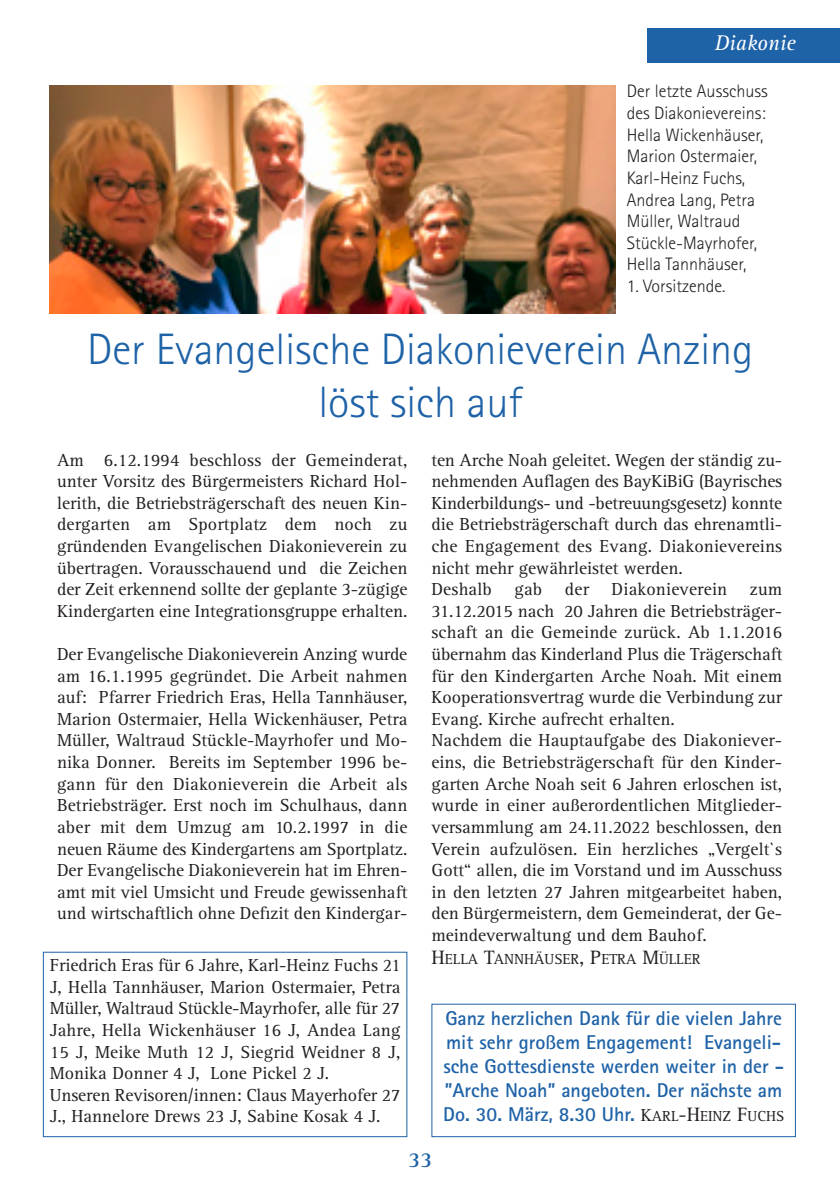
<style>
.page{position:relative;width:840px;height:1191px;background:#fff}
.page>*{position:absolute;margin:0;border:0;box-sizing:border-box;transform-origin:0 0}
.t1{font:300 44px/52.8px "Rotis Sans Serif Std";color:#1e62a7;text-align:center}
.t2{font:italic 22px "Rotis Serif Std";color:#fff}
.t3{font:700 22px "Rotis Serif Std";color:#1e62a7}
.t4{font:700 20px/24px "Rotis Sans Serif Std";color:#1e62a7}
.t5{font:18px/21.6px "Rotis Serif Std";color:#231f20}
.t6{font:300 18px/21.6px "Rotis Sans Serif Std";color:#231f20}
.t7{font:15px "Rotis Serif Std";color:#231f20}
.s1{font-size:20px}
.s2{font-family:"Rotis Serif Std";font-weight:400;font-size:18px;color:#231f20}
.s3{font-family:"Rotis Serif Std";font-weight:400;font-size:15px;color:#231f20}
.s4{font-family:"Rotis Serif Std";font-weight:400;color:#231f20}
</style>
<div class="page">
<div style="left:431px;top:1003px;width:364px;height:134px;border:1px solid #1e62a7"></div>
<div style="left:43px;top:951px;width:364px;height:186px;border:1px solid #1e62a7"></div>
<div style="left:646px;top:28px;width:193px;height:34px;background:#1e62a7"></div>
<img style="left:50px;top:85px;width:565px;height:228px">
<p class="t2" style="left:714px;top:34px;width:83px">Diakonie</p>
<p class="t6" style="left:626px;top:82px;width:142px">Der letzte Ausschuss des Diakonievereins:<br>Hella Wickenhäuser,<br>Marion Ostermaier,<br>Karl-Heinz Fuchs,<br>Andrea Lang, Petra<br>Müller, Waltraud<br>Stückle-Mayrhofer,<br>Hella Tannhäuser,</p>
<p class="t6" style="left:626px;top:277px;width:100px">1. Vorsitzende.</p>
<h1 class="t1" style="left:87px;top:327px;width:667px">Der Evangelische Diakonieverein Anzing löst sich auf</h1>
<p class="t5" style="left:57px;top:450px;width:351px;text-align:justify">Am 6.12.1994 beschloss der Gemeinderat, unter Vorsitz des Bürgermeisters Richard Hol&shy;lerith, die Betriebsträgerschaft des neuen Kin&shy;dergarten am Sportplatz dem noch zu gründenden Evangelischen Diakonieverein zu übertragen. Vorausschauend und die Zeichen der Zeit erkennend sollte der geplante 3-zügige Kindergarten eine Integrationsgruppe erhalten.</p>
<p class="t5" style="left:57px;top:645px;width:351px;text-align:justify">Der Evangelische Diakonieverein Anzing wurde am 16.1.1995 gegründet. Die Arbeit nahmen auf: Pfarrer Friedrich Eras, Hella Tannhäuser, Marion Ostermaier, Hella Wickenhäuser, Petra Müller, Waltraud Stückle-Mayrhofer und Mo&shy;nika Donner. Bereits im September 1996 be&shy;gann für den Diakonieverein die Arbeit als Betriebsträger. Erst noch im Schulhaus, dann aber mit dem Umzug am 10.2.1997 in die neuen Räume des Kindergartens am Sportplatz.<br>Der Evangelische Diakonieverein hat im Ehren&shy;amt mit viel Umsicht und Freude gewissenhaft und wirtschaftlich ohne Defizit den Kindergar-</p>
<p class="t5" style="left:50px;top:956px;width:352px">Friedrich Eras für 6 Jahre, Karl-Heinz Fuchs 21<br>J, Hella Tannhäuser, Marion Ostermaier, Petra Müller, Waltraud Stückle-Mayrhofer, alle für 27<br>Jahre, Hella Wickenhäuser 16 J, Andea Lang 15 J, Meike Muth 12 J, Siegrid Weidner 8 J, Monika Donner 4 J, Lone Pickel 2 J.<br>Unseren Revisoren/innen: Claus Mayerhofer 27<br>J., Hannelore Drews 23 J, Sabine Kosak 4 J.</p>
<p class="t5" style="left:431px;top:450px;width:352px">ten Arche Noah geleitet. Wegen der ständig zu&shy;nehmenden Auflagen des BayKiBiG (Bayrisches Kinderbildungs- und -betreuungsgesetz) konnte die Betriebsträgerschaft durch das ehrenamtli&shy;che Engagement des Evang. Diakonievereins nicht mehr gewährleistet werden.<br>Deshalb</p>
<p class="t5" style="left:514px;top:580px;width:29px">gab</p>
<p class="t5" style="left:564px;top:580px;width:26px">der</p>
<p class="t5" style="left:611px;top:580px;width:117px">Diakonieverein</p>
<p class="t5" style="left:431px;top:580px;width:352px;text-indent:318px">zum 31.12.2015 nach 20 Jahren die Betriebsträger&shy;schaft an die Gemeinde zurück. Ab 1.1.2016 übernahm das Kinderland Plus die Trägerschaft für den Kindergarten Arche Noah. Mit einem Kooperationsvertrag wurde die Verbindung zur Evang. Kirche aufrecht erhalten.<br>Nachdem die Hauptaufgabe des Diakoniever&shy;eins, die Betriebsträgerschaft für den Kinder&shy;garten Arche Noah seit 6 Jahren erloschen ist, wurde in einer außerordentlichen Mitglieder&shy;versammlung am 24.11.2022 beschlossen, den Verein aufzulösen. Ein herzliches „Vergelt`s Gott“ allen, die im Vorstand und im Ausschuss in den letzten 27 Jahren mitgearbeitet haben, den Bürgermeistern, dem Gemeinderat, der Ge&shy;meindeverwaltung und dem Bauhof.</p>
<p class="t7" style="left:431px;top:953px;width:271px"><span class="s1">H</span>ELLA <span class="s1">T</span>ANNHÄUSER<span class="s1">, P</span>ETRA <span class="s1">M</span>ÜLLER</p>
<p class="t4" style="left:443px;top:1007px;width:342px">Ganz herzlichen Dank für die vielen Jahre mit sehr großem Engagement! Evangeli&shy;sche Gottesdienste werden weiter in der - ”Arche Noah” angeboten. Der nächste am Do. 30. März, 8.30 Uhr. <span class="s2">K</span><span class="s3">ARL</span><span class="s4">-H</span><span class="s3">EINZ</span> <span class="s4">F</span><span class="s3">UCHS</span></p>
<p class="t3" style="left:408px;top:1151px;width:26px">33</p>
</div>
